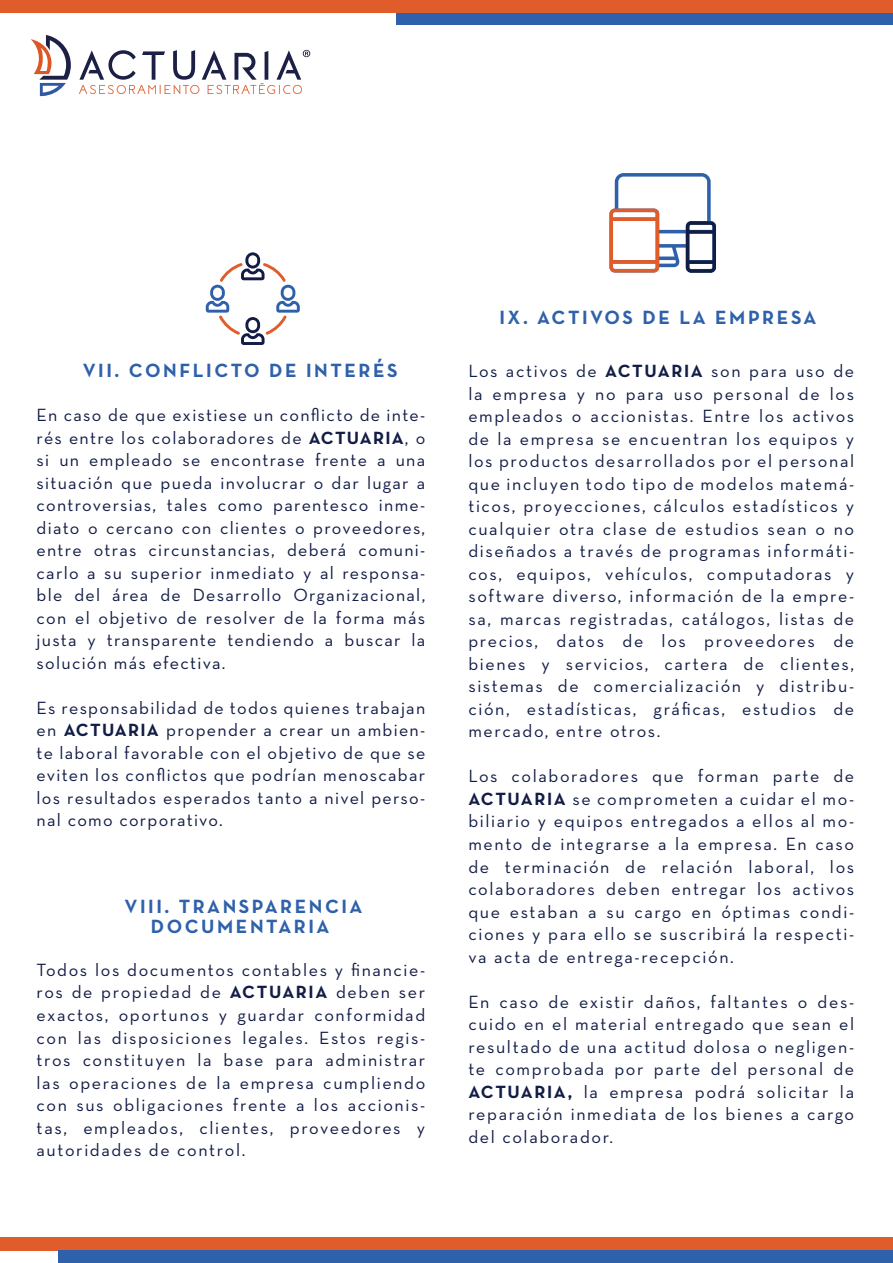
<style>
.page{position:relative;width:893px;height:1263px;background:#fff}
.page>*{position:absolute;margin:0;border:0;box-sizing:border-box;transform-origin:0 0}
.t1{font:700 19.5px/19.5px "Neutra Text";letter-spacing:.13em;color:#2f61ab;text-align:center}
.t2{font:18px/22.5px "Neutra Text";letter-spacing:.09em;color:#121d45;text-align:justify}
.t3{font:18px/22.5px "Neutra Text";letter-spacing:.07em;color:#121c45;text-align:justify}
.s1{font-weight:700}
</style>
<div class="page">
<svg style="left:31px;top:35px;width:40px;height:61px"></svg>
<svg style="left:79px;top:50px;width:231px;height:44px"></svg>
<svg style="left:609px;top:173px;width:107px;height:100px"></svg>
<div style="left:396px;top:13px;width:497px;height:12px;background:#2e61ac"></div>
<div style="left:0;top:0;width:893px;height:13px;background:#e05d2b"></div>
<div style="left:0;top:1237px;width:893px;height:13px;background:#e05d2b"></div>
<div style="left:59px;top:1250px;width:834px;height:13px;background:#2e61ac"></div>
<svg style="left:206px;top:252px;width:94px;height:93px"></svg>
<p class="t1" style="left:83px;top:360px;width:316px">VII. CONFLICTO DE INTERÉS</p>
<p class="t3" style="left:37px;top:404px;width:390px">En caso de que existiese un conflicto de inte&shy;rés entre los colaboradores de <span class="s1">ACTUARIA</span>, o si un empleado se encontrase frente a una situación que pueda involucrar o dar lugar a controversias, tales como parentesco inme&shy;diato o cercano con clientes o proveedores, entre otras circunstancias, deberá comuni&shy;carlo a su superior inmediato y al responsa&shy;ble del área de Desarrollo Organizacional, con el objetivo de resolver de la forma más justa y transparente tendiendo a buscar la solución más efectiva.</p>
<p class="t3" style="left:37px;top:696px;width:390px">Es responsabilidad de todos quienes trabajan en <span class="s1">ACTUARIA</span> propender a crear un ambien&shy;te laboral favorable con el objetivo de que se eviten los conflictos que podrían menoscabar los resultados esperados tanto a nivel perso&shy;nal como corporativo.</p>
<p class="t1" style="left:125px;top:896px;width:239px">VIII. TRANSPARENCIA<br>DOCUMENTARIA</p>
<p class="t3" style="left:37px;top:958px;width:390px">Todos los documentos contables y financie&shy;ros de propiedad de <span class="s1">ACTUARIA</span> deben ser exactos, oportunos y guardar conformidad con las disposiciones legales. Estos regis&shy;tros constituyen la base para administrar las operaciones de la empresa cumpliendo con sus obligaciones frente a los accionis&shy;tas, empleados, clientes, proveedores y autoridades de control.</p>
<p class="t1" style="left:499px;top:307px;width:319px">IX. ACTIVOS DE LA EMPRESA</p>
<p class="t2" style="left:468px;top:360px;width:387px">Los activos de <span class="s1">ACTUARIA</span> son para uso de la empresa y no para uso personal de los empleados o accionistas. Entre los activos de la empresa se encuentran los equipos y los productos desarrollados por el personal que incluyen todo tipo de modelos matemá&shy;ticos, proyecciones, cálculos estadísticos y cualquier otra clase de estudios sean o no diseñados a través de programas informáti&shy;cos, equipos, vehículos, computadoras y software diverso, información de la empre&shy;sa, marcas registradas, catálogos, listas de precios, datos de los proveedores de bienes y servicios, cartera de clientes, sistemas de comercialización y distribu&shy;ción, estadísticas, gráficas, estudios de mercado, entre otros.</p>
<p class="t2" style="left:468px;top:765px;width:387px">Los colaboradores que forman parte de <span class="s1">ACTUARIA</span> se comprometen a cuidar el mo&shy;biliario y equipos entregados a ellos al mo&shy;mento de integrarse a la empresa. En caso de terminación de relación laboral, los colaboradores deben entregar los activos que estaban a su cargo en óptimas condi&shy;ciones y para ello se suscribirá la respecti&shy;va acta de entrega-recepción.</p>
<p class="t2" style="left:468px;top:990px;width:387px">En caso de existir daños, faltantes o des&shy;cuido en el material entregado que sean el resultado de una actitud dolosa o negligen&shy;te comprobada por parte del personal de <span class="s1">ACTUARIA,</span> la empresa podrá solicitar la reparación inmediata de los bienes a cargo del colaborador.</p>
</div>
